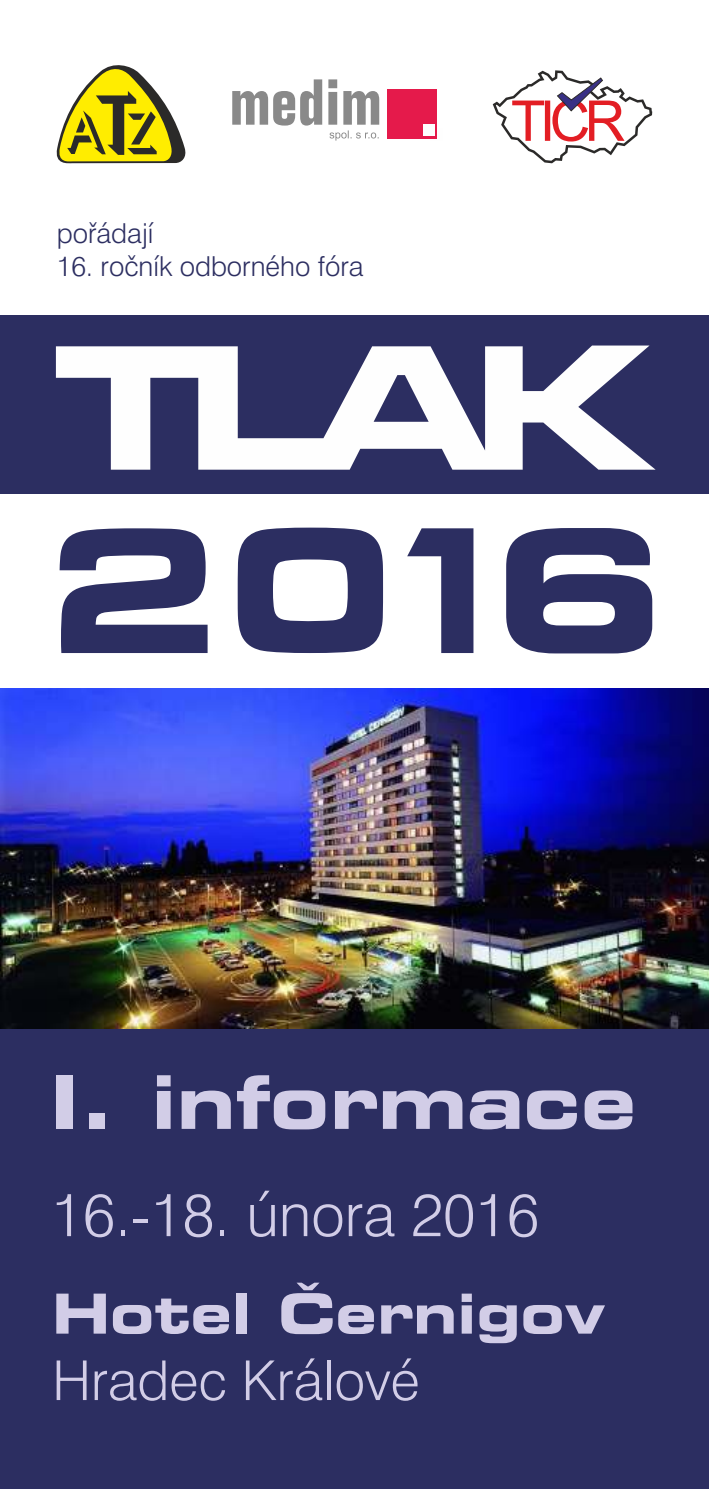
<style>
.page{position:relative;width:709px;height:1489px;background:#fff}
.page>*{position:absolute;margin:0;border:0;box-sizing:border-box;transform-origin:0 0}
.t1{font:700 expanded 73.75px "Square 721 AT";color:#d2cde7}
.t2{font:300 60px "Swiss 721 AT";color:#d2cde7}
.t3{font:700 expanded 55px "Square 721 AT";color:#d2cde7}
.t4{font:300 55px "Swiss 721 AT";color:#d2cde7}
.t5{font:300 27.5px "Swiss 721 AT";color:#2c2e61}
</style>
<div class="page">
<div style="left:0;top:315px;width:709px;height:178px;background:#2c2e61"></div>
<svg style="left:56px;top:345px;width:599px;height:124px;fill:#fefefe"></svg>
<svg style="left:238px;top:527px;width:145px;height:126px"></svg>
<svg style="left:60px;top:528px;width:147px;height:125px"></svg>
<svg style="left:407px;top:528px;width:66px;height:125px"></svg>
<svg style="left:506px;top:528px;width:146px;height:125px"></svg>
<div style="left:0;top:876px;width:709px;height:612px;background:#2c2e61"></div>
<img style="left:0;top:688px;width:709px;height:340px">
<svg style="left:492px;top:70px;width:160px;height:93px"></svg>
<svg style="left:430px;top:128px;width:7px;height:11px"></svg>
<div style="left:387px;top:89px;width:49px;height:49px;background:#e51a4b"></div>
<div style="left:423px;top:125px;width:11px;height:11px;background:#fefefe"></div>
<svg style="left:232px;top:79px;width:147px;height:62px"></svg>
<svg style="left:56px;top:65px;width:130px;height:99px"></svg>
<p class="t5" style="left:57px;top:222px;width:98px">poøádají</p>
<p class="t5" style="left:57px;top:255px;width:308px">16. roèník odborného fóra</p>
<h1 class="t1" style="left:51px;top:1072px;width:587px">I. informace</h1>
<h2 class="t2" style="left:51px;top:1190px;width:489px">16.-18. února 2016</h2>
<h3 class="t3" style="left:52px;top:1291px;width:554px">Hotel Èernigov</h3>
<h3 class="t4" style="left:52px;top:1357px;width:369px">Hradec Králové</h3>
</div>
